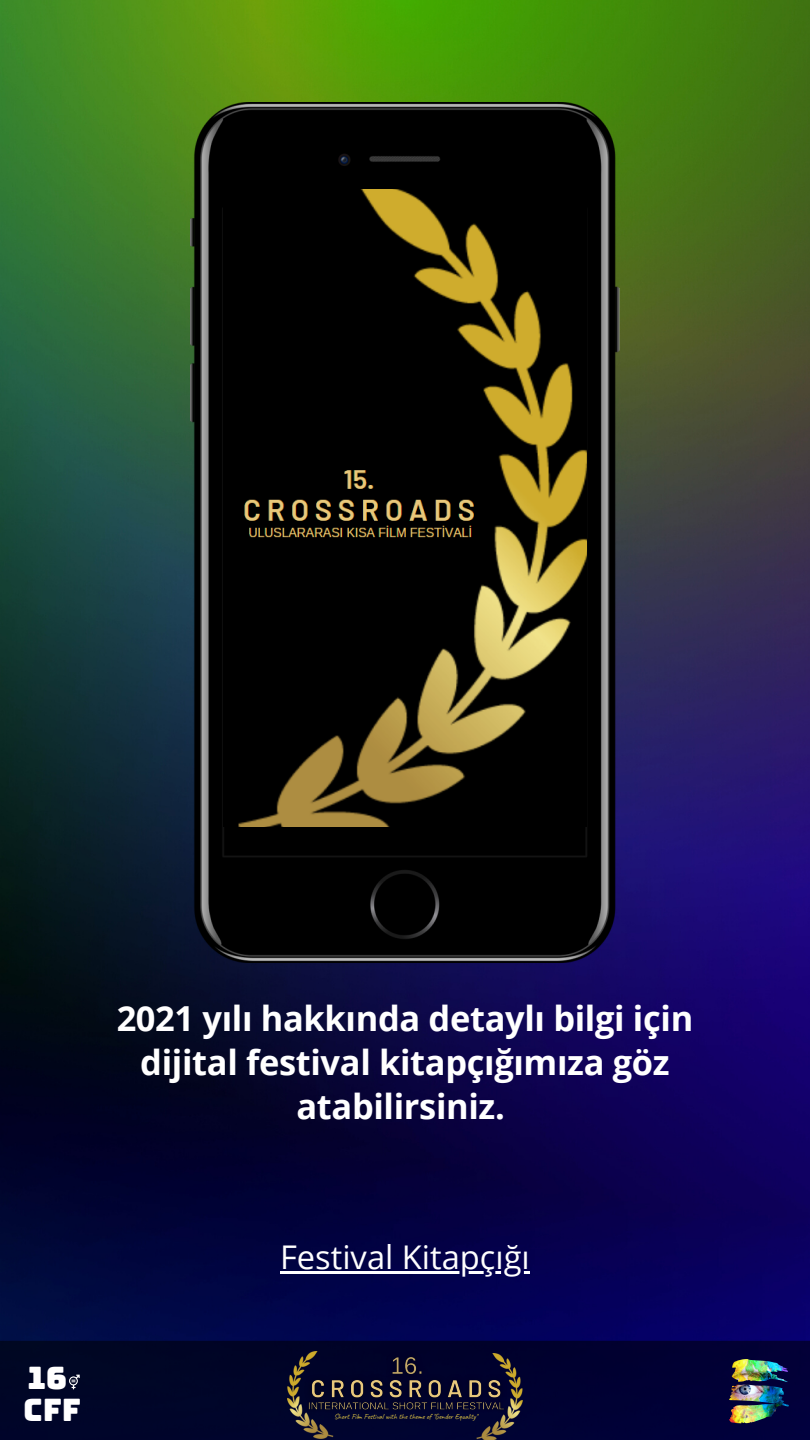
<style>
.page{position:relative;width:810px;height:1440px;background:#fff}
.page>*{position:absolute;margin:0;border:0;box-sizing:border-box;transform-origin:0 0}
.t1{font:700 34.4px/44.2px "Open Sans";letter-spacing:-.01em;color:#fff;text-align:center}
.t2{font:32.7px "Open Sans";color:#fff}
.t3{font:31px/32.1px "Bungee";color:#fff}
.t4{font:7.7px "Caveat";color:#eace46}
</style>
<div class="page">
<img style="left:0;top:0;width:810px;height:1341px">
<img style="left:190px;top:103px;width:430px;height:859px">
<img style="left:223px;top:190px;width:364px;height:636px">
<hr style="left:280px;top:1271px;width:250px;height:3px;background:#fff">
<div style="left:0;top:1341px;width:810px;height:99px;background:linear-gradient(to right,#000122,#0b0b3b)"></div>
<img style="left:69px;top:1374px;width:12px;height:17px">
<img style="left:731px;top:1359px;width:57px;height:45px">
<img style="left:338px;top:1413px;width:135px;height:4px">
<img style="left:338px;top:1363px;width:135px;height:50px">
<img style="left:380px;top:1342px;width:54px;height:48px">
<img style="left:473px;top:1353px;width:49px;height:87px">
<img style="left:288px;top:1352px;width:50px;height:86px">
<p class="t1" style="left:117px;top:995px;width:578px">2021 yılı hakkında detaylı bilgi için dijital festival kitapçığımıza göz atabilirsiniz.</p>
<p class="t3" style="left:23px;top:1361px;width:59px">16 cff</p>
<p class="t2" style="left:280px;top:1234px;width:251px">Festival Kitapçığı</p>
<p class="t4" style="left:334px;top:1412px;width:145px">Short Film Festival with the theme of "Gender Equality"</p>
</div>
